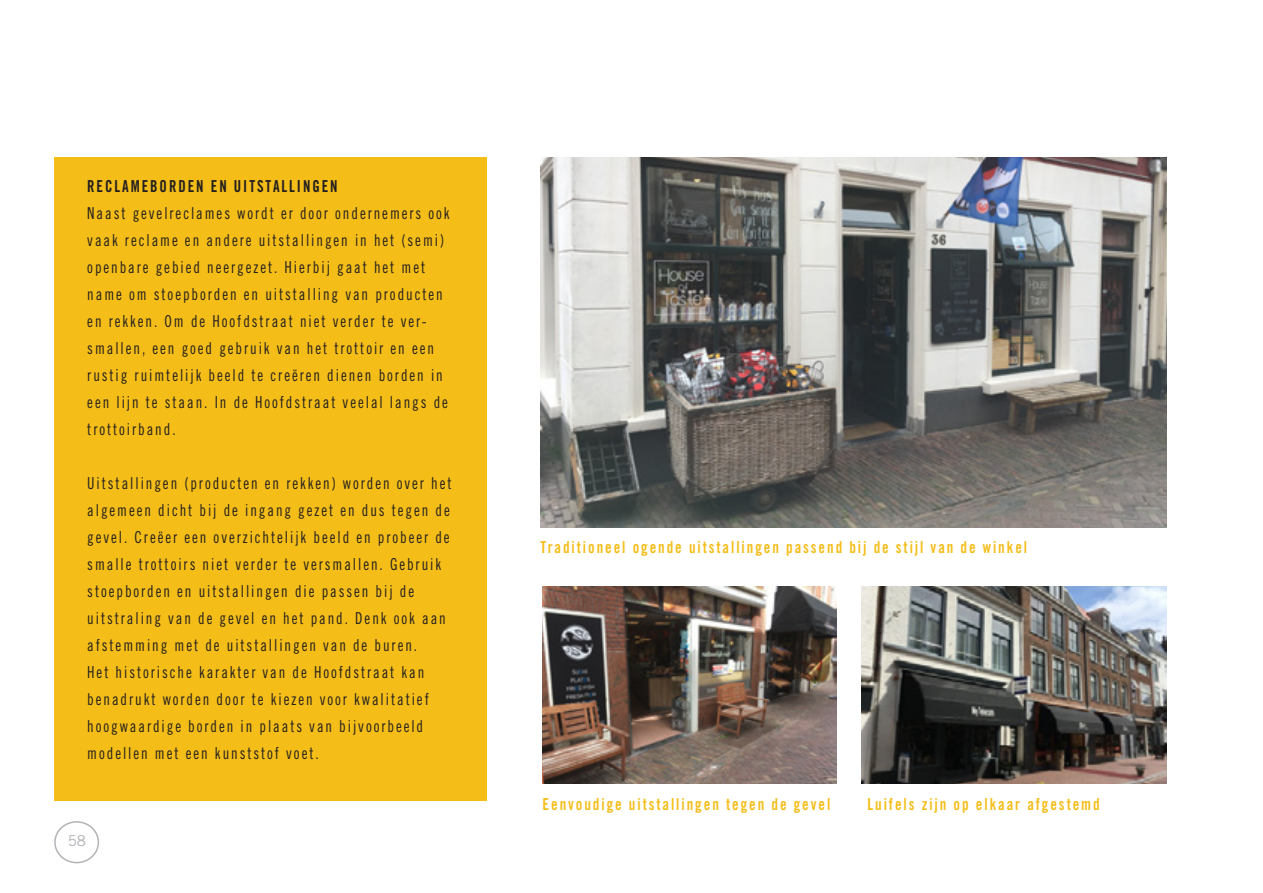
<style>
.page{position:relative;width:1263px;height:893px;background:#fff}
.page>*{position:absolute;margin:0;border:0;box-sizing:border-box;transform-origin:0 0}
.t1{font:16.5px/27px "Trade Gothic LT Std Cn 18";letter-spacing:.13em;color:#231f20;scale:.9 1}
.t2{font:16.5px "Trade Gothic LT Std Bd Cn 20";letter-spacing:.13em;color:#f4bd18;scale:.9 1}
.t3{font:16.5px "Trade Gothic LT Std Bd Cn 20";letter-spacing:.13em;color:#231f20;scale:.9 1}
.t4{font:15px "Trade Gothic LT Std";color:#b2b3b7}
</style>
<div class="page">
<div style="left:54px;top:821px;width:45px;height:42px;border:2px solid #b2b3b7;border-radius:50%"></div>
<div style="left:54px;top:157px;width:433px;height:643px;background:#f4bd18"></div>
<img style="left:861px;top:587px;width:305px;height:196px">
<img style="left:540px;top:157px;width:626px;height:370px">
<img style="left:543px;top:587px;width:294px;height:196px">
<p class="t3" style="left:87px;top:176px;width:280px">RECLAMEBORDEN EN UITSTALLINGEN</p>
<p class="t1" style="left:87px;top:199px;width:404px">Naast gevelreclames wordt er door ondernemers ook vaak reclame en andere uitstallingen in het (semi) openbare gebied neergezet. Hierbij gaat het met name om stoepborden en uitstalling van producten en rekken. Om de Hoofdstraat niet verder te ver&shy;smallen, een goed gebruik van het trottoir en een rustig ruimtelijk beeld te creëren dienen borden in een lijn te staan. In de Hoofdstraat veelal langs de trottoirband.</p>
<p class="t1" style="left:87px;top:469px;width:406px">Uitstallingen (producten en rekken) worden over het algemeen dicht bij de ingang gezet en dus tegen de gevel. Creëer een overzichtelijk beeld en probeer de smalle trottoirs niet verder te versmallen. Gebruik stoepborden en uitstallingen die passen bij de uitstraling van de gevel en het pand. Denk ook aan afstemming met de uitstallingen van de buren.</p>
<p class="t1" style="left:87px;top:658px;width:381px">Het historische karakter van de Hoofdstraat kan benadrukt worden door te kiezen voor kwalitatief hoogwaardige borden in plaats van bijvoorbeeld modellen met een kunststof voet.</p>
<p class="t4" style="left:68px;top:831px;width:20px">58</p>
<p class="t2" style="left:540px;top:537px;width:542px">Traditioneel ogende uitstallingen passend bij de stijl van de winkel</p>
<p class="t2" style="left:543px;top:794px;width:321px">Eenvoudige uitstallingen tegen de gevel</p>
<p class="t2" style="left:867px;top:794px;width:259px">Luifels zijn op elkaar afgestemd</p>
</div>
